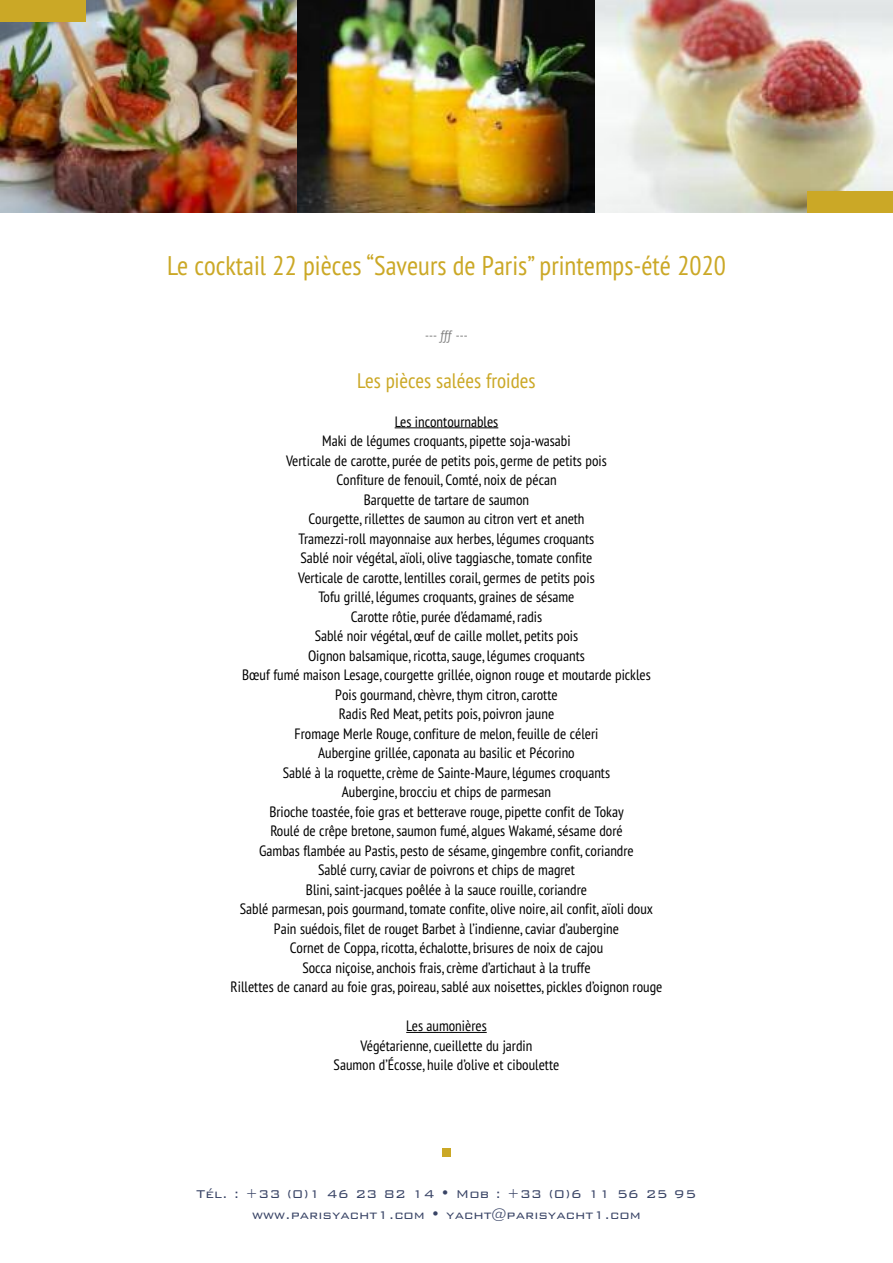
<style>
.page{position:relative;width:893px;height:1263px;background:#fff}
.page>*{position:absolute;margin:0;border:0;box-sizing:border-box;transform-origin:0 0}
.t1{font:condensed 27px "PT Sans";color:#cba826}
.t2{font:condensed 21px "PT Sans";color:#cba826}
.t3{font:condensed 15px/19.5px "PT Sans";color:#000;text-align:center}
.t4{font:300 15px/21px "Bank Gothic";color:#384365;text-align:center}
.t5{font:condensed 13.5px "PT Sans";color:#808080}
</style>
<div class="page">
<img style="left:0;top:0;width:893px;height:213px">
<hr style="left:395px;top:427px;width:103px;height:1px;background:#000">
<hr style="left:406px;top:1032px;width:81px;height:1px;background:#000">
<div style="left:0;top:0;width:85px;height:21px;background:#cba826"></div>
<div style="left:808px;top:191px;width:85px;height:22px;background:#cba826"></div>
<div style="left:442px;top:1148px;width:9px;height:9px;background:#cba826"></div>
<h1 class="t1" style="left:167px;top:249px;width:560px">Le cocktail 22 pièces “Saveurs de Paris” printemps-été 2020</h1>
<p class="t5" style="left:425px;top:326px;width:44px">--- ƒƒƒ ---</p>
<h2 class="t2" style="left:357px;top:367px;width:180px">Les pièces salées froides</h2>
<p class="t3" style="left:231px;top:411px;width:433px">Les incontournables<br>Maki de légumes croquants, pipette soja-wasabi<br>Verticale de carotte, purée de petits pois, germe de petits pois<br>Confiture de fenouil, Comté, noix de pécan<br>Barquette de tartare de saumon<br>Courgette, rillettes de saumon au citron vert et aneth<br>Tramezzi-roll mayonnaise aux herbes, légumes croquants<br>Sablé noir végétal, aïoli, olive taggiasche, tomate confite<br>Verticale de carotte, lentilles corail, germes de petits pois<br>Tofu grillé, légumes croquants, graines de sésame<br>Carotte rôtie, purée d’édamamé, radis<br>Sablé noir végétal, œuf de caille mollet, petits pois<br>Oignon balsamique, ricotta, sauge, légumes croquants<br>Bœuf fumé maison Lesage, courgette grillée, oignon rouge et moutarde pickles Pois gourmand, chèvre, thym citron, carotte<br>Radis Red Meat, petits pois, poivron jaune<br>Fromage Merle Rouge, confiture de melon, feuille de céleri<br>Aubergine grillée, caponata au basilic et Pécorino<br>Sablé à la roquette, crème de Sainte-Maure, légumes croquants<br>Aubergine, brocciu et chips de parmesan<br>Brioche toastée, foie gras et betterave rouge, pipette confit de Tokay<br>Roulé de crêpe bretone, saumon fumé, algues Wakamé, sésame doré<br>Gambas flambée au Pastis, pesto de sésame, gingembre confit, coriandre<br>Sablé curry, caviar de poivrons et chips de magret<br>Blini, saint-jacques poêlée à la sauce rouille, coriandre<br>Sablé parmesan, pois gourmand, tomate confite, olive noire, ail confit, aïoli doux Pain suédois, filet de rouget Barbet à l’indienne, caviar d’aubergine<br>Cornet de Coppa, ricotta, échalotte, brisures de noix de cajou<br>Socca niçoise, anchois frais, crème d’artichaut à la truffe<br>Rillettes de canard au foie gras, poireau, sablé aux noisettes, pickles d’oignon rouge</p>
<p class="t3" style="left:334px;top:1016px;width:227px">Les aumonières<br>Végétarienne, cueillette du jardin<br>Saumon d’Écosse, huile d’olive et ciboulette</p>
<p class="t4" style="left:197px;top:1182px;width:501px">Tél. : +33 (0)1 46 23 82 14 • Mob : +33 (0)6 11 56 25 95 www.parisyacht1.com • yacht@parisyacht1.com</p>
</div>
